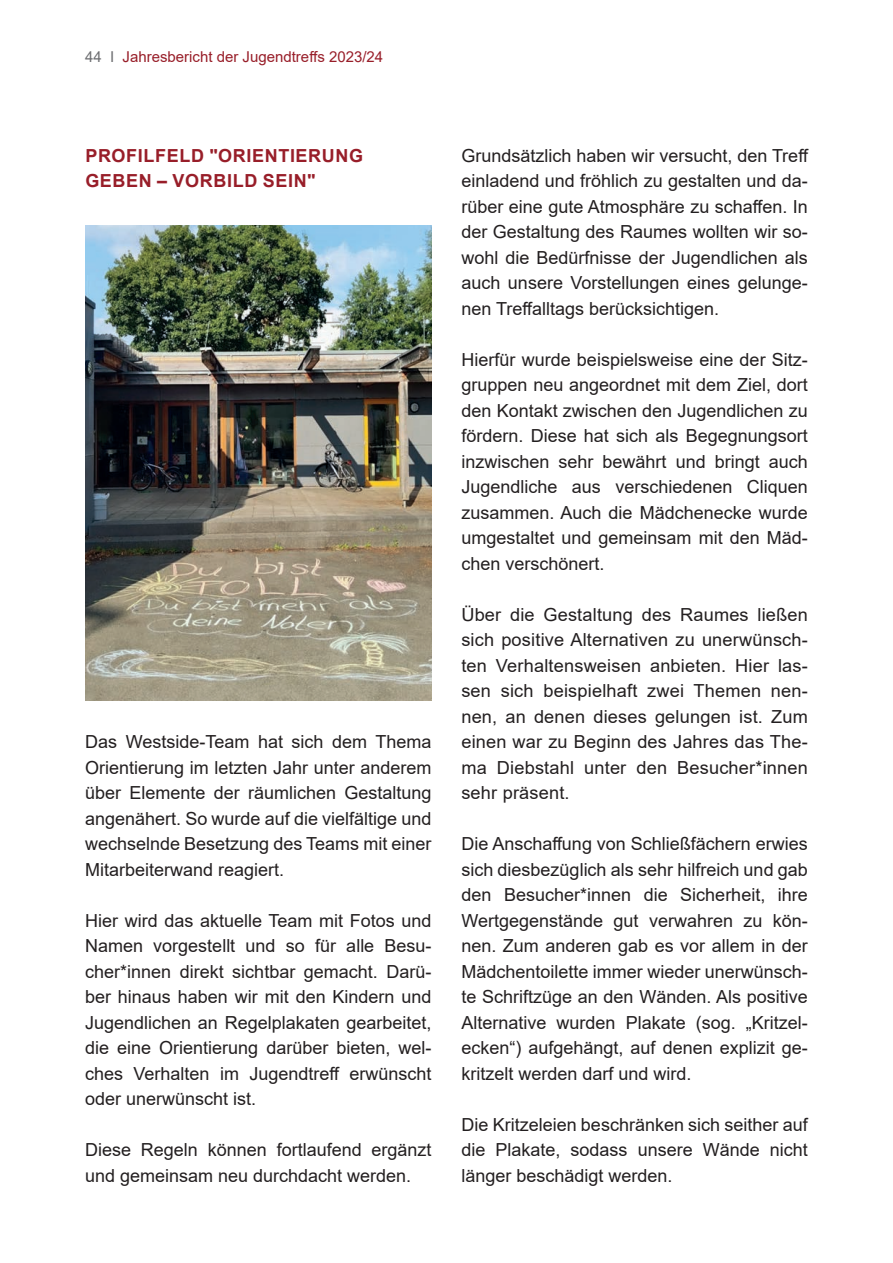
<style>
.page{position:relative;width:893px;height:1263px;background:#fff}
.page>*{position:absolute;margin:0;border:0;box-sizing:border-box;transform-origin:0 0}
.t1{font:18px/25.5px "Arial";color:#231f20;text-align:justify}
.t2{font:700 18px/25.5px "Arial";letter-spacing:.035em;color:#981e29}
.t3{font:15px "Arial";color:#981e29}
.s1{color:#6c6d70}
</style>
<div class="page">
<img style="left:85px;top:225px;width:347px;height:476px">
<p class="t3" style="left:85px;top:46px;width:300px"><span class="s1">44 I</span> Jahresbericht der Jugendtreffs 2023/24</p>
<p class="t2" style="left:85px;top:143px;width:279px">PROFILFELD "ORIENTIERUNG<br>GEBEN – VORBILD SEIN"</p>
<p class="t1" style="left:85px;top:729px;width:348px">Das Westside-Team hat sich dem Thema Orientierung im letzten Jahr unter anderem über Elemente der räumlichen Gestaltung angenähert. So wurde auf die vielfältige und wechselnde Besetzung des Teams mit einer Mitarbeiterwand reagiert.</p>
<p class="t1" style="left:85px;top:907px;width:348px">Hier wird das aktuelle Team mit Fotos und Namen vorgestellt und so für alle Besu&shy;cher*innen direkt sichtbar gemacht. Darü&shy;ber hinaus haben wir mit den Kindern und Jugendlichen an Regelplakaten gearbeitet, die eine Orientierung darüber bieten, wel&shy;ches Verhalten im Jugendtreff erwünscht oder unerwünscht ist.</p>
<p class="t1" style="left:85px;top:1137px;width:348px">Diese Regeln können fortlaufend ergänzt und gemeinsam neu durchdacht werden.</p>
<p class="t1" style="left:461px;top:142px;width:349px">Grundsätzlich haben wir versucht, den Treff einladend und fröhlich zu gestalten und da&shy;rüber eine gute Atmosphäre zu schaffen. In der Gestaltung des Raumes wollten wir so&shy;wohl die Bedürfnisse der Jugendlichen als auch unsere Vorstellungen eines gelunge&shy;nen Treffalltags berücksichtigen.</p>
<p class="t1" style="left:461px;top:346px;width:348px">Hierfür wurde beispielsweise eine der Sitz&shy;gruppen neu angeordnet mit dem Ziel, dort den Kontakt zwischen den Jugendlichen zu fördern. Diese hat sich als Begegnungsort inzwischen sehr bewährt und bringt auch Jugendliche aus verschiedenen Cliquen zusammen. Auch die Mädchenecke wurde umgestaltet und gemeinsam mit den Mäd&shy;chen verschönert.</p>
<p class="t1" style="left:461px;top:601px;width:348px">Über die Gestaltung des Raumes ließen sich positive Alternativen zu unerwünsch&shy;ten Verhaltensweisen anbieten. Hier las&shy;sen sich beispielhaft zwei Themen nen&shy;nen, an denen dieses gelungen ist. Zum einen war zu Beginn des Jahres das The&shy;ma Diebstahl unter den Besucher*innen sehr präsent.</p>
<p class="t1" style="left:461px;top:831px;width:348px">Die Anschaffung von Schließfächern erwies sich diesbezüglich als sehr hilfreich und gab den Besucher*innen die Sicherheit, ihre Wertgegenstände gut verwahren zu kön&shy;nen. Zum anderen gab es vor allem in der Mädchentoilette immer wieder unerwünsch&shy;te Schriftzüge an den Wänden. Als positive Alternative wurden Plakate (sog. „Kritzel&shy;ecken“) aufgehängt, auf denen explizit ge&shy;kritzelt werden darf und wird.</p>
<p class="t1" style="left:461px;top:1111px;width:348px">Die Kritzeleien beschränken sich seither auf die Plakate, sodass unsere Wände nicht länger beschädigt werden.</p>
</div>
